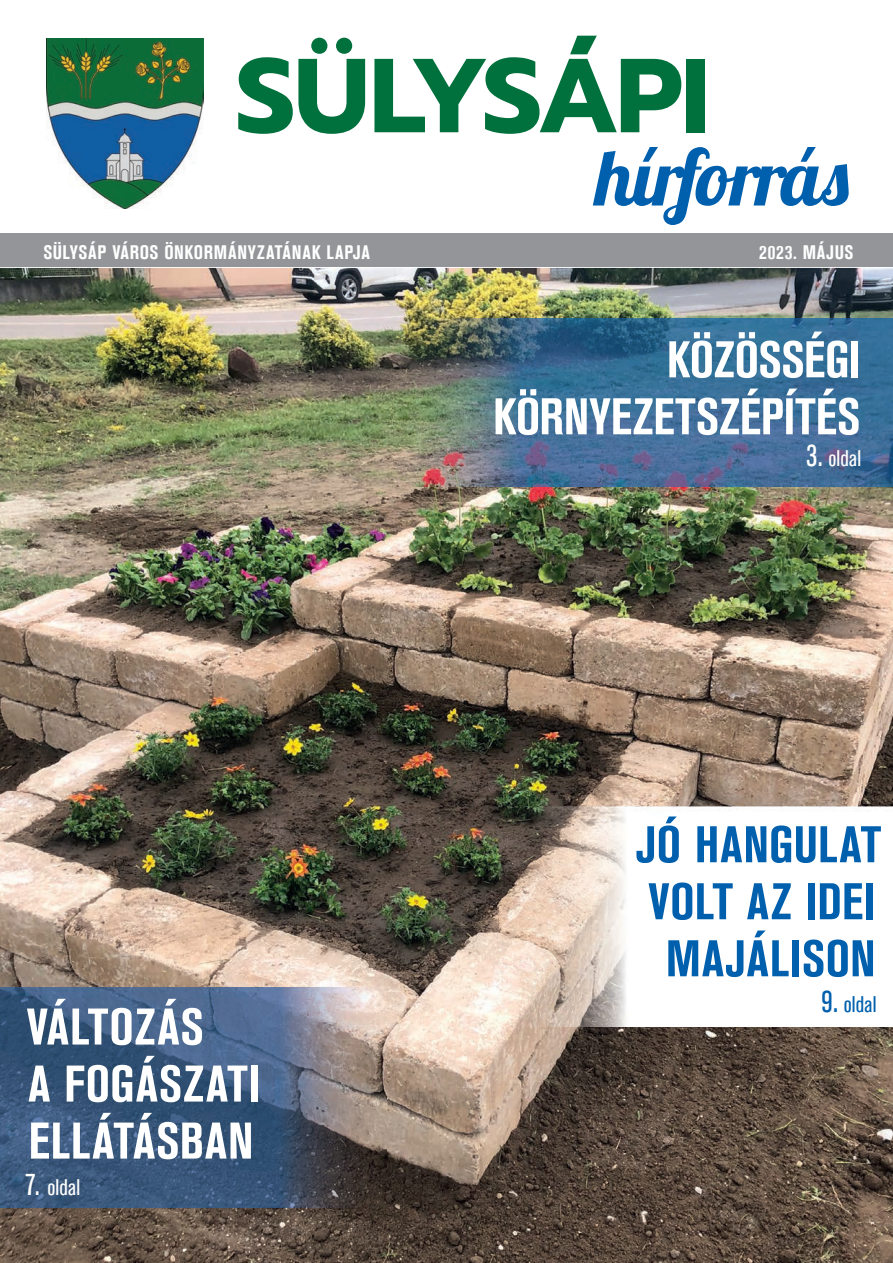
<style>
.page{position:relative;width:893px;height:1263px;background:#fff}
.page>*{position:absolute;margin:0;border:0;box-sizing:border-box;transform-origin:0 0}
.t1{font:700 105px "Prompt";letter-spacing:-.03em;color:#00703c}
.t2{font:78px "Lobster";letter-spacing:-.03em;color:#0160ae}
.t3{font:700 condensed 51px/57px "Akzidenz Grotesk BE";color:#fff;text-align:right}
.t4{font:700 condensed 51px/57px "Akzidenz Grotesk BE";letter-spacing:.01em;color:#0160ae;text-align:center}
.t5{font:condensed 22.5px "Akzidenz Grotesk BE";letter-spacing:.01em;color:#fff}
.t6{font:condensed 22.5px "Akzidenz Grotesk BE";letter-spacing:.01em;color:#0160ae}
.t7{font:700 condensed 19.5px "Akzidenz Grotesk BE";letter-spacing:.04em;color:#fff}
.s1{font-size:30px}
</style>
<div class="page">
<img style="left:0;top:268px;width:893px;height:995px">
<div style="left:0;top:234px;width:893px;height:33px;background:#939598"></div>
<img style="left:46px;top:39px;width:157px;height:170px">
<img style="left:500px;top:806px;width:393px;height:221px">
<img style="left:393px;top:318px;width:500px;height:168px">
<img style="left:0;top:987px;width:387px;height:220px">
<h1 class="t1" style="left:236px;top:17px;width:475px">SÜLYSÁPI</h1>
<h2 class="t2" style="left:596px;top:127px;width:255px">hírforrás</h2>
<p class="t7" style="left:43px;top:241px;width:328px">SÜLYSÁP VÁROS ÖNKORMÁNYZATÁNAK LAPJA</p>
<p class="t7" style="left:759px;top:241px;width:96px">2023. MÁJUS</p>
<p class="t3" style="left:27px;top:999px;width:235px;text-align:left">VÁLTOZÁS<br>A FOGÁSZATI<br>ELLÁTÁSBAN</p>
<p class="t5" style="left:25px;top:1174px;width:57px"><span class="s1">7.</span> oldal</p>
<p class="t3" style="left:493px;top:332px;width:369px">KÖZÖSSÉGI<br>KÖRNYEZETSZÉPÍTÉS</p>
<p class="t5" style="left:806px;top:445px;width:57px"><span class="s1">3.</span> oldal</p>
<p class="t4" style="left:636px;top:817px;width:246px">JÓ HANGULAT<br>VOLT AZ IDEI<br>MAJÁLISON</p>
<p class="t6" style="left:821px;top:992px;width:57px"><span class="s1">9.</span> oldal</p>
</div>
